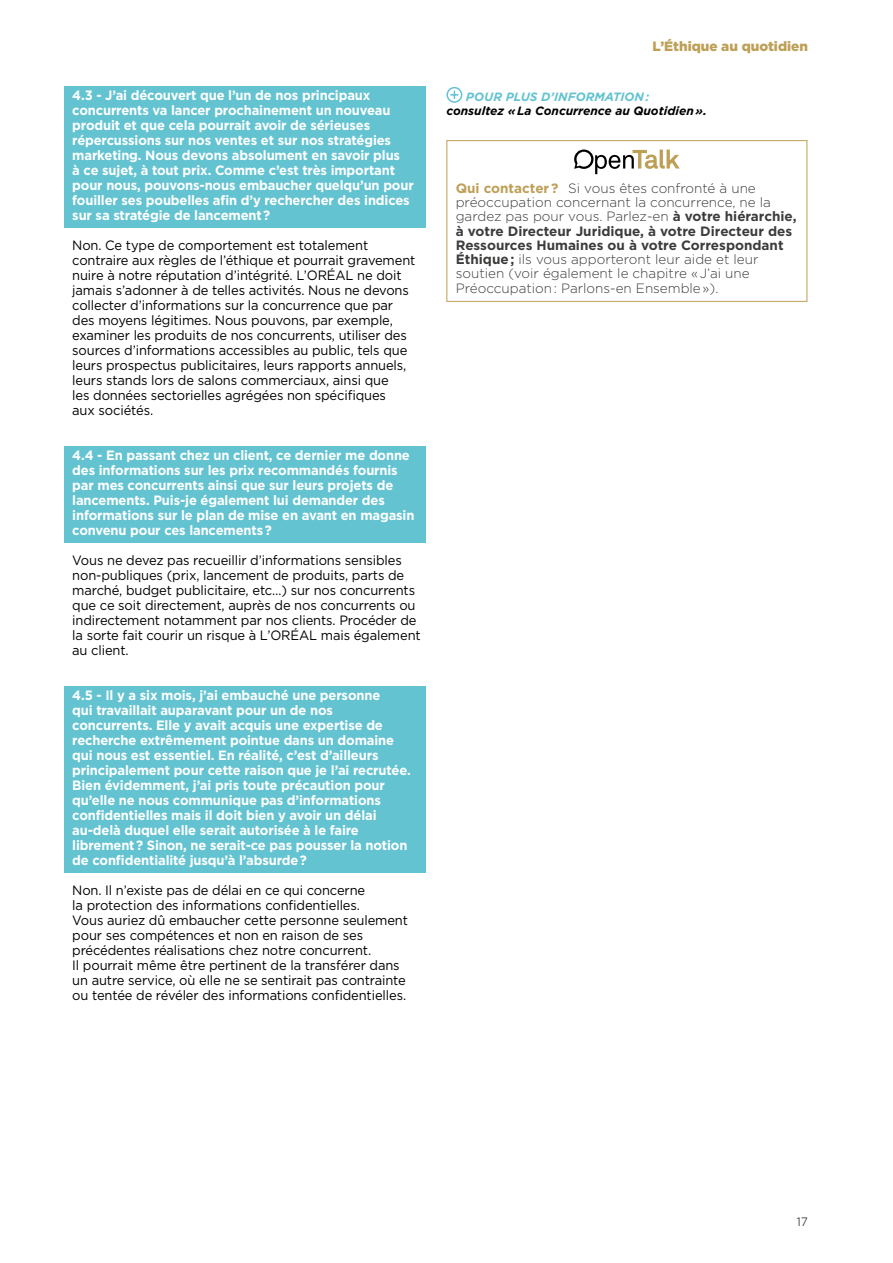
<style>
.page{position:relative;width:893px;height:1263px;background:#fff}
.page>*{position:absolute;margin:0;border:0;box-sizing:border-box;transform-origin:0 0}
.t1{font:13.5px/15px "Gotham";letter-spacing:-.01em;color:#000;scale:.96 1}
.t2{font:700 13.5px/15px "Gotham";letter-spacing:-.01em;color:#fff;scale:.96 1}
.t3{font:300 13.5px/14.2px "Gotham";color:#3c3c3b}
.t4{font:900 13.5px "Gotham";color:#be9f56}
.t5{font:italic 700 12px "Gotham";color:#000}
.t6{font:italic 700 12px "Gotham";color:#63c3d1}
.t7{font:300 12px "Gotham";color:#000}
.s1{font-weight:700;color:#be9f56}
.s2{font-weight:700;color:#fff}
.s3{font-weight:700}
</style>
<div class="page">
<div style="left:64px;top:686px;width:361px;height:187px;background:#63c3d1"></div>
<div style="left:64px;top:86px;width:361px;height:142px;background:#63c3d1"></div>
<div style="left:64px;top:446px;width:361px;height:97px;background:#63c3d1"></div>
<div style="left:446px;top:87px;width:16px;height:16px;border:2px solid #63c3d1;border-radius:50%"></div>
<svg style="left:451px;top:91px;width:7px;height:7px"></svg>
<svg style="left:574px;top:149px;width:106px;height:25px"></svg>
<div style="left:446px;top:140px;width:361px;height:162px;border:1px solid #be9f56"></div>
<p class="t2" style="left:72px;top:88px;width:357px">4.3 - J’ai découvert que l’un de nos principaux concurrents va lancer prochainement un nouveau produit et que cela pourrait avoir de sérieuses répercussions sur nos ventes et sur nos stratégies marketing. Nous devons absolument en savoir plus<br>à ce sujet, à tout prix. Comme c’est très important pour nous, pouvons-nous embaucher quelqu’un pour fouiller ses poubelles afin d’y rechercher des indices sur sa stratégie de lancement ?</p>
<p class="t1" style="left:72px;top:237px;width:359px">Non. Ce type de comportement est totalement contraire aux règles de l’éthique et pourrait gravement nuire à notre réputation d’intégrité. L’ORÉAL ne doit jamais s’adonner à de telles activités. Nous ne devons collecter d’informations sur la concurrence que par des moyens légitimes. Nous pouvons, par exemple, examiner les produits de nos concurrents, utiliser des sources d’informations accessibles au public, tels que leurs prospectus publicitaires, leurs rapports annuels, leurs stands lors de salons commerciaux, ainsi que<br>les données sectorielles agrégées non spécifiques<br>aux sociétés.</p>
<p class="t2" style="left:72px;top:448px;width:358px">4.4 - En passant chez un client, ce dernier me donne des informations sur les prix recommandés fournis par mes concurrents ainsi que sur leurs projets de lancements. Puis-je également lui demander des informations sur le plan de mise en avant en magasin convenu pour ces lancements ?</p>
<p class="t1" style="left:72px;top:552px;width:365px">Vous ne devez pas recueillir d’informations sensibles non-publiques (prix, lancement de produits, parts de marché, budget publicitaire, etc…) sur nos concurrents que ce soit directement, auprès de nos concurrents ou indirectement notamment par nos clients. Procéder de la sorte fait courir un risque à L’ORÉAL mais également au client.</p>
<p class="t2" style="left:72px;top:688px;width:354px">4.5 - Il y a six mois, j’ai embauché une personne<br>qui travaillait auparavant pour un de nos concurrents. Elle y avait acquis une expertise de recherche extrêmement pointue dans un domaine qui nous est essentiel. En réalité, c’est d’ailleurs principalement pour cette raison que je l’ai recrutée.<br>Bien évidemment, j’ai pris toute précaution pour qu’elle ne nous communique pas d’informations confidentielles mais il doit bien y avoir un délai au‑delà duquel elle serait autorisée à le faire librement ? Sinon, ne serait‑ce pas pousser la notion de confidentialité jusqu’à l’absurde ?</p>
<p class="t1" style="left:72px;top:882px;width:351px">Non. Il n’existe pas de délai en ce qui concerne<br>la protection des informations confidentielles.<br>Vous auriez dû embaucher cette personne seulement pour ses compétences et non en raison de ses précédentes réalisations chez notre concurrent.<br>Il pourrait même être pertinent de la transférer dans un autre service, où elle ne se sentirait pas contrainte ou tentée de révéler des informations confidentielles.</p>
<p class="t4" style="left:653px;top:37px;width:157px">L’Éthique au quotidien</p>
<p class="t6" style="left:466px;top:88px;width:185px">POUR PLUS D’INFORMATION :</p>
<p class="t5" style="left:446px;top:103px;width:262px">consultez « La Concurrence au Quotidien ».</p>
<p class="t3" style="left:456px;top:180px;width:342px"><span class="s1">Qui contacter ?</span> <span class="s2">:</span> Si vous êtes confronté à une préoccupation concernant la concurrence, ne la gardez pas pour vous. Parlez-en <span class="s3">à votre hiérarchie, à votre Directeur Juridique, à votre Directeur des Ressources Humaines ou à votre Correspondant Éthique ;</span> ils vous apporteront leur aide et leur soutien (voir également le chapitre « J’ai une Préoccupation : Parlons-en Ensemble »).</p>
<p class="t7" style="left:797px;top:1214px;width:13px">17</p>
</div>
